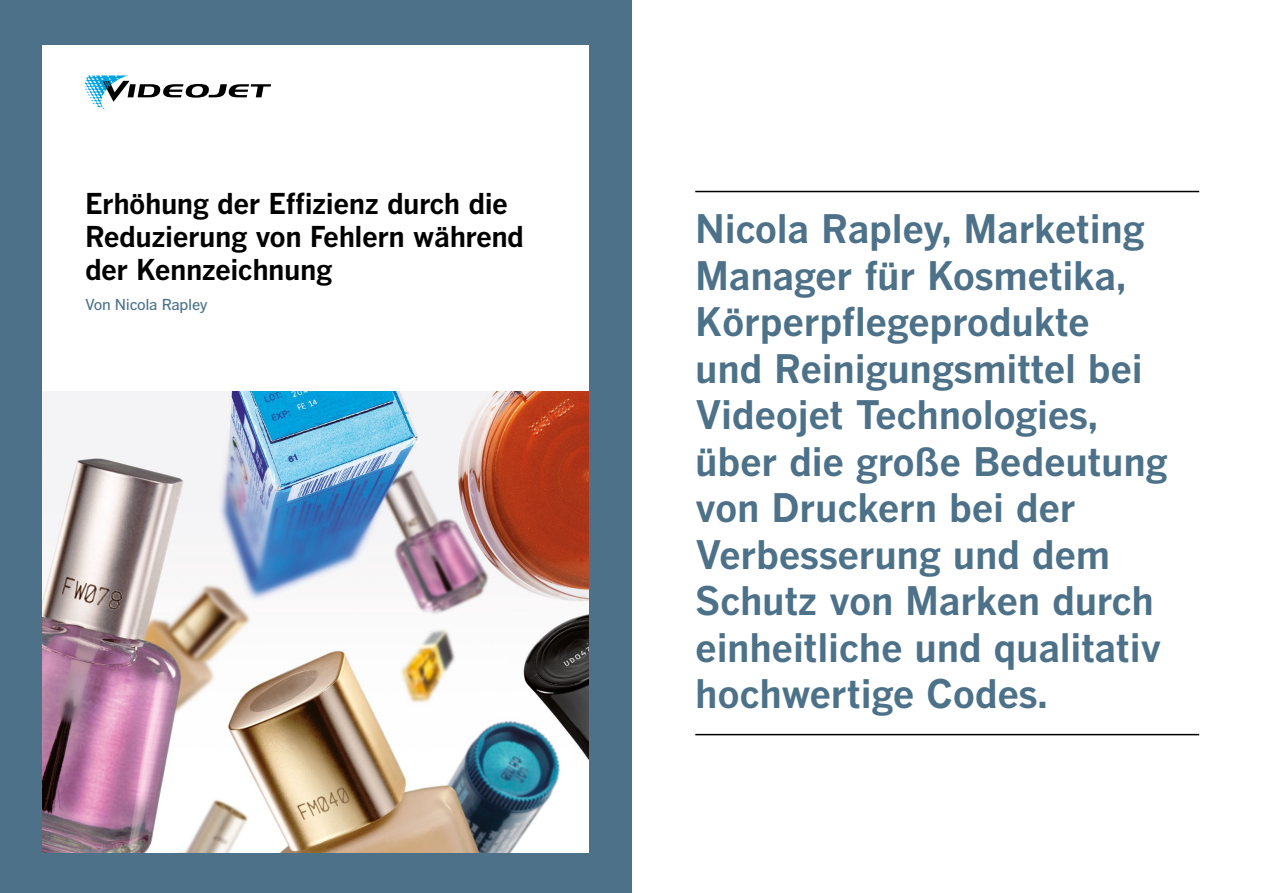
<style>
.page{position:relative;width:1263px;height:893px;background:#fff}
.page>*{position:absolute;margin:0;border:0;box-sizing:border-box;transform-origin:0 0}
.t1{font:700 39px/46.5px "Benton Gothic";letter-spacing:-.01em;color:#4c7189}
.t2{font:700 28.5px/33px "Benton Gothic";letter-spacing:-.02em;color:#000}
.t3{font:500 15px "Benton Gothic";letter-spacing:-.02em;color:#4c7189}
</style>
<div class="page">
<div style="left:0;top:0;width:631px;height:893px;background:#4c7189"></div>
<div style="left:43px;top:45px;width:546px;height:808px;background:#fff"></div>
<img style="left:43px;top:391px;width:546px;height:462px">
<svg style="left:85px;top:75px;width:186px;height:34px"></svg>
<hr style="left:695px;top:191px;width:504px;height:1px;background:#000">
<hr style="left:695px;top:734px;width:504px;height:1px;background:#000">
<p class="t2" style="left:85px;top:187px;width:440px">Erhöhung der Effizienz durch die<br>Reduzierung von Fehlern während der Kennzeichnung</p>
<p class="t3" style="left:85px;top:296px;width:124px">Von Nicola Rapley</p>
<p class="t1" style="left:695px;top:207px;width:474px">Nicola Rapley, Marketing<br>Manager für Kosmetika,<br>Körperpflegeprodukte<br>und Reinigungsmittel bei<br>Videojet Technologies, über die große Bedeutung von Druckern bei der<br>Verbesserung und dem<br>Schutz von Marken durch einheitliche und qualitativ hochwertige Codes.</p>
</div>
